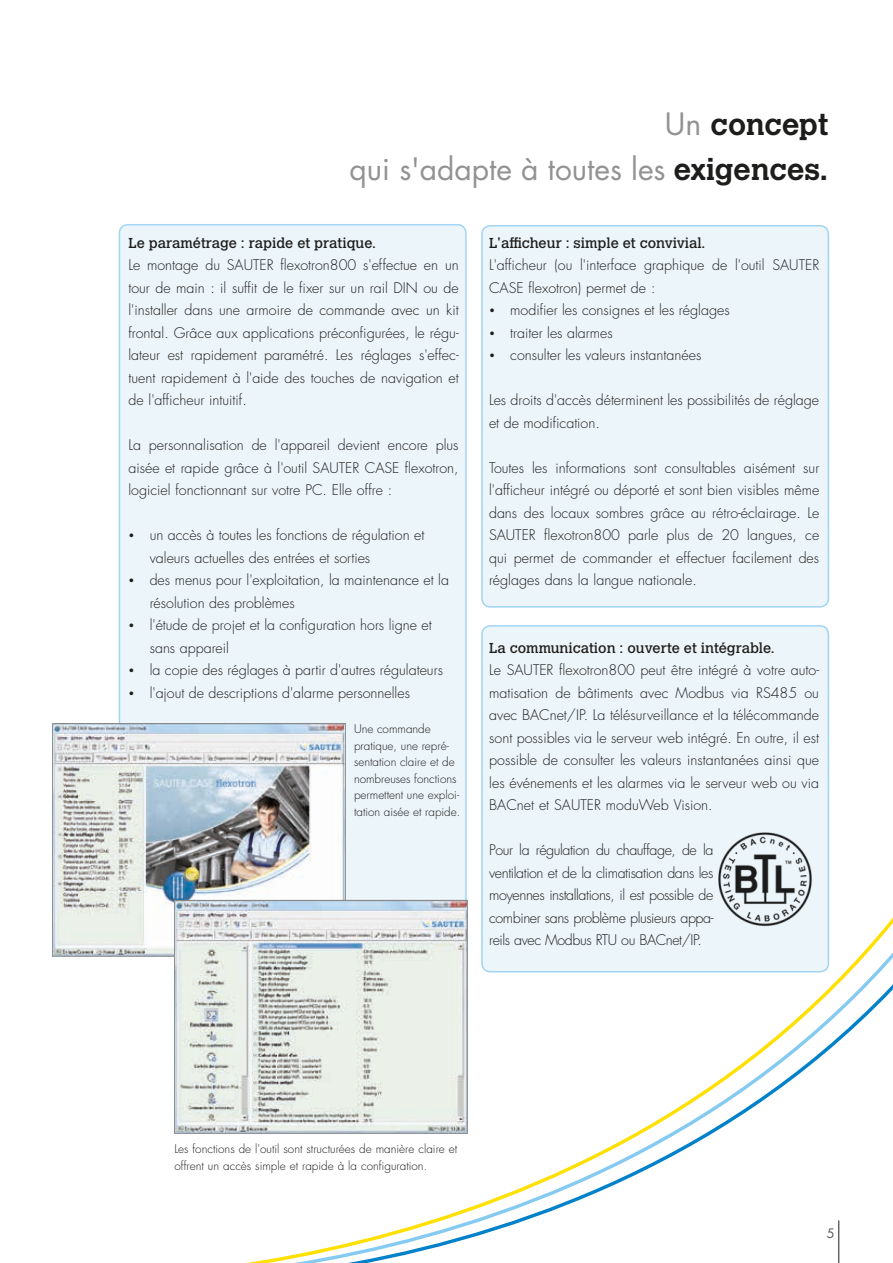
<style>
.page{position:relative;width:893px;height:1263px;background:#fff}
.page>*{position:absolute;margin:0;border:0;box-sizing:border-box;transform-origin:0 0}
.t1{font:30px "Futura";color:#939292}
.t2{font:700 30px "Calvert MT Pro";color:#1d1d1b}
.t3{font:300 14.25px/22.5px "Futura";color:#1d1d1b;text-align:justify}
.t4{font:14.25px "Calvert MT Pro";color:#1d1d1b}
.t5{font:12.75px "Futura";color:#575756}
.t6{font:300 11.7px/16.5px "Futura";color:#1d1d1b}
.s1{font-family:"Futura";font-weight:400;color:#939292}
.s2{font-family:"Calvert MT Pro";font-weight:700;color:#1d1d1b}
.s3{font-size:9.75px}
</style>
<div class="page">
<svg style="left:52px;top:948px;width:841px;height:315px"></svg>
<div style="left:119px;top:225px;width:347px;height:713px;background:#ecf5fa;border-radius:9px"></div>
<div style="left:482px;top:226px;width:346px;height:381px;background:#ecf5fa;border-radius:9px"></div>
<div style="left:481px;top:225px;width:348px;height:383px;border:2px solid #a2d4f4;border-radius:9px"></div>
<div style="left:482px;top:626px;width:346px;height:346px;background:#ecf5fa;border-radius:9px"></div>
<div style="left:481px;top:625px;width:348px;height:347px;border:2px solid #a2d4f4;border-radius:9px"></div>
<img style="left:54px;top:725px;width:290px;height:229px">
<div style="left:52px;top:723px;width:294px;height:233px;border:1px solid #939292"></div>
<img style="left:176px;top:902px;width:290px;height:230px">
<div style="left:174px;top:900px;width:294px;height:234px;border:1px solid #939292"></div>
<img style="left:718px;top:832px;width:94px;height:95px">
<h1 class="t2" style="left:665px;top:105px;width:165px"><span class="s1">Un</span> concept</h1>
<h1 class="t1" style="left:350px;top:150px;width:480px">qui s'adapte à toutes les <span class="s2">exigences.</span></h1>
<p class="t4" style="left:128px;top:234px;width:249px">Le paramétrage : rapide et pratique.</p>
<p class="t3" style="left:128px;top:254px;width:332px">Le montage du SAUTER flexotron800 s'effectue en un tour de main : il suffit de le fixer sur un rail DIN ou de l'installer dans une armoire de commande avec un kit frontal. Grâce aux applications préconfigurées, le régu&shy;lateur est rapidement paramétré. Les réglages s'effec&shy;tuent rapidement à l'aide des touches de navigation et de l'afficheur intuitif.</p>
<p class="t3" style="left:128px;top:434px;width:332px">La personnalisation de l'appareil devient encore plus aisée et rapide grâce à l'outil SAUTER CASE flexotron, logiciel fonctionnant sur votre PC. Elle offre :</p>
<p class="t3" style="left:150px;top:524px;width:276px;text-indent:-21px"><span class="s3">•</span> un accès à toutes les fonctions de régulation et valeurs actuelles des entrées et sorties</p>
<p class="t3" style="left:150px;top:569px;width:301px;text-indent:-21px"><span class="s3">•</span> des menus pour l'exploitation, la maintenance et la résolution des problèmes</p>
<p class="t3" style="left:150px;top:614px;width:284px;text-indent:-21px"><span class="s3">•</span> l'étude de projet et la configuration hors ligne et sans appareil</p>
<p class="t3" style="left:128px;top:659px;width:316px"><span class="s3">•</span> la copie des réglages à partir d'autres régulateurs</p>
<p class="t3" style="left:128px;top:681px;width:283px"><span class="s3">•</span> l'ajout de descriptions d'alarme personnelles</p>
<p class="t6" style="left:354px;top:721px;width:108px">Une commande pratique, une repré&shy;sentation claire et de nombreuses fonctions permettent une exploi&shy;tation aisée et rapide.</p>
<p class="t4" style="left:489px;top:234px;width:218px">L'afficheur : simple et convivial.</p>
<p class="t3" style="left:489px;top:254px;width:332px">L'afficheur (ou l'interface graphique de l'outil SAUTER<br>CASE flexotron) permet de :</p>
<p class="t3" style="left:489px;top:299px;width:242px"><span class="s3">•</span> modifier les consignes et les réglages</p>
<p class="t3" style="left:489px;top:321px;width:125px"><span class="s3">•</span> traiter les alarmes</p>
<p class="t3" style="left:489px;top:344px;width:214px"><span class="s3">•</span> consulter les valeurs instantanées</p>
<p class="t3" style="left:489px;top:389px;width:332px">Les droits d'accès déterminent les possibilités de réglage et de modification.</p>
<p class="t3" style="left:489px;top:456px;width:332px">Toutes les informations sont consultables aisément sur l'afficheur intégré ou déporté et sont bien visibles même dans des locaux sombres grâce au rétro-éclairage. Le SAUTER flexotron800 parle plus de 20 langues, ce qui permet de commander et effectuer facilement des réglages dans la langue nationale.</p>
<p class="t4" style="left:489px;top:639px;width:287px">La communication : ouverte et intégrable.</p>
<p class="t3" style="left:489px;top:659px;width:331px">Le SAUTER flexotron800 peut être intégré à votre auto&shy;matisation de bâtiments avec Modbus via RS485 ou avec BACnet/IP. La télésurveillance et la télécommande sont possibles via le serveur web intégré. En outre, il est possible de consulter les valeurs instantanées ainsi que les événements et les alarmes via le serveur web ou via BACnet et SAUTER moduWeb Vision.</p>
<p class="t3" style="left:489px;top:839px;width:226px">Pour la régulation du chauffage, de la ventilation et de la climatisation dans les moyennes installations, il est possible de combiner sans problème plusieurs appa&shy;reils avec Modbus RTU ou BACnet/IP.</p>
<p class="t6" style="left:174px;top:1141px;width:284px">Les fonctions de l'outil sont structurées de manière claire et offrent un accès simple et rapide à la configuration.</p>
<p class="t5" style="left:827px;top:1225px;width:9px">5</p>
</div>
